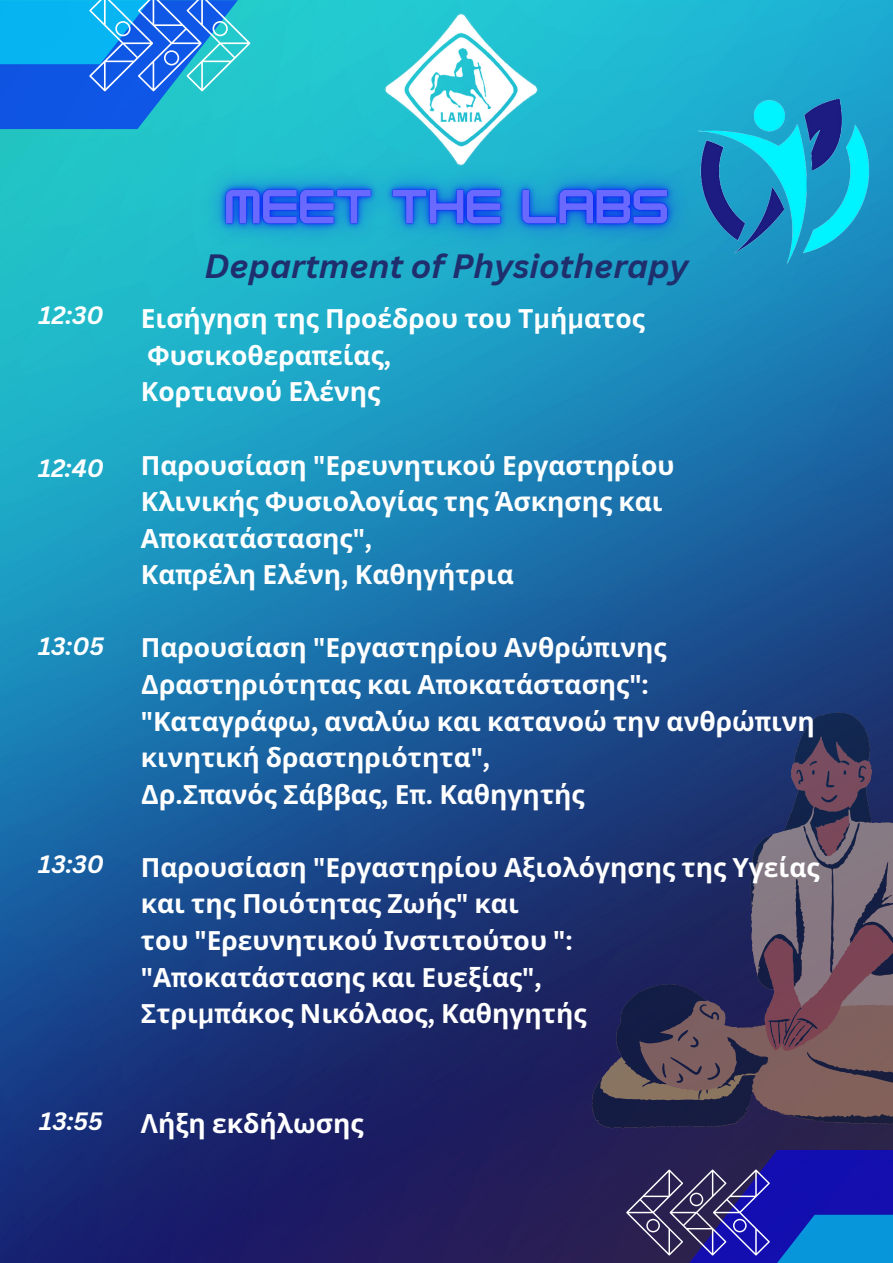
<style>
.page{position:relative;width:893px;height:1263px;background:#fff}
.page>*{position:absolute;margin:0;border:0;box-sizing:border-box;transform-origin:0 0}
.t1{font:italic 700 32.85px "Canva Sans";color:#1f2e6d}
.t2{font:700 26.4px/36.6px "Noto Sans";color:#fff}
.t3{font:italic 700 24.45px "Canva Sans";color:#fff}
.s1{font-family:"Canva Sans"}
</style>
<div class="page">
<img style="left:0;top:0;width:893px;height:1263px">
<svg style="left:0;top:0;width:250px;height:129px;background:#2091e3"></svg>
<svg style="left:626px;top:1150px;width:267px;height:113px;background:#293a99"></svg>
<img style="left:384px;top:13px;width:154px;height:124px">
<svg style="left:591px;top:712px;width:302px;height:417px;background:#414065"></svg>
<img style="left:671px;top:70px;width:222px;height:222px">
<img style="left:181px;top:137px;width:531px;height:139px">
<p class="t1" style="left:204px;top:243px;width:485px">Department of Physiotherapy</p>
<p class="t3" style="left:39px;top:298px;width:66px">12:30</p>
<p class="t2" style="left:141px;top:300px;width:505px">Εισήγηση της Προέδρου του Τ<span class="s1">μ</span>ή<span class="s1">μ</span>ατος<br>Φυσικοθερα<span class="s1">π</span>είας<span class="s1">,<br></span>Κορτιανού Ελένης</p>
<p class="t3" style="left:39px;top:451px;width:67px">12:40</p>
<p class="t2" style="left:141px;top:446px;width:535px">Παρουσίαση <span class="s1">"</span>Ερευνητικού Εργαστηρίου<br>Κλινικής Φυσιολογίας της Άσκησης και<br>Α<span class="s1">π</span>οκατάστασης<span class="s1">",<br></span>Κα<span class="s1">π</span>ρέλη Ελένη<span class="s1">,</span> Καθηγήτρια</p>
<p class="t3" style="left:38px;top:629px;width:67px">13:05</p>
<p class="t2" style="left:141px;top:629px;width:675px">Παρουσίαση <span class="s1">"</span>Εργαστηρίου Ανθρώ<span class="s1">π</span>ινης <span class="s1">Δ</span>ραστηριότητας και Α<span class="s1">π</span>οκατάστασης<span class="s1">": "</span>Καταγράφω<span class="s1">,</span> αναλύω και κατανοώ την ανθρώ<span class="s1">π</span>ινη κινητική δραστηριότητα<span class="s1">",<br>Δ</span>ρ<span class="s1">.</span>Σ<span class="s1">π</span>ανός Σάββας<span class="s1">,</span> Ε<span class="s1">π.</span> Καθηγητής</p>
<p class="t3" style="left:38px;top:847px;width:67px">13:30</p>
<p class="t2" style="left:141px;top:848px;width:680px">Παρουσίαση <span class="s1">"</span>Εργαστηρίου Αξιολόγησης της Υγείας και της Ποιότητας Ζωής<span class="s1">"</span> και<br>του <span class="s1">"</span>Ερευνητικού Ινστιτούτου <span class="s1">":<br>"</span>Α<span class="s1">π</span>οκατάστασης και Ευεξίας<span class="s1">",<br></span>Στρι<span class="s1">μπ</span>άκος Νικόλαος<span class="s1">,</span> Καθηγητής</p>
<p class="t3" style="left:40px;top:1104px;width:65px">13:55</p>
<p class="t2" style="left:141px;top:1104px;width:224px">Λήξη εκδήλωσης</p>
</div>
